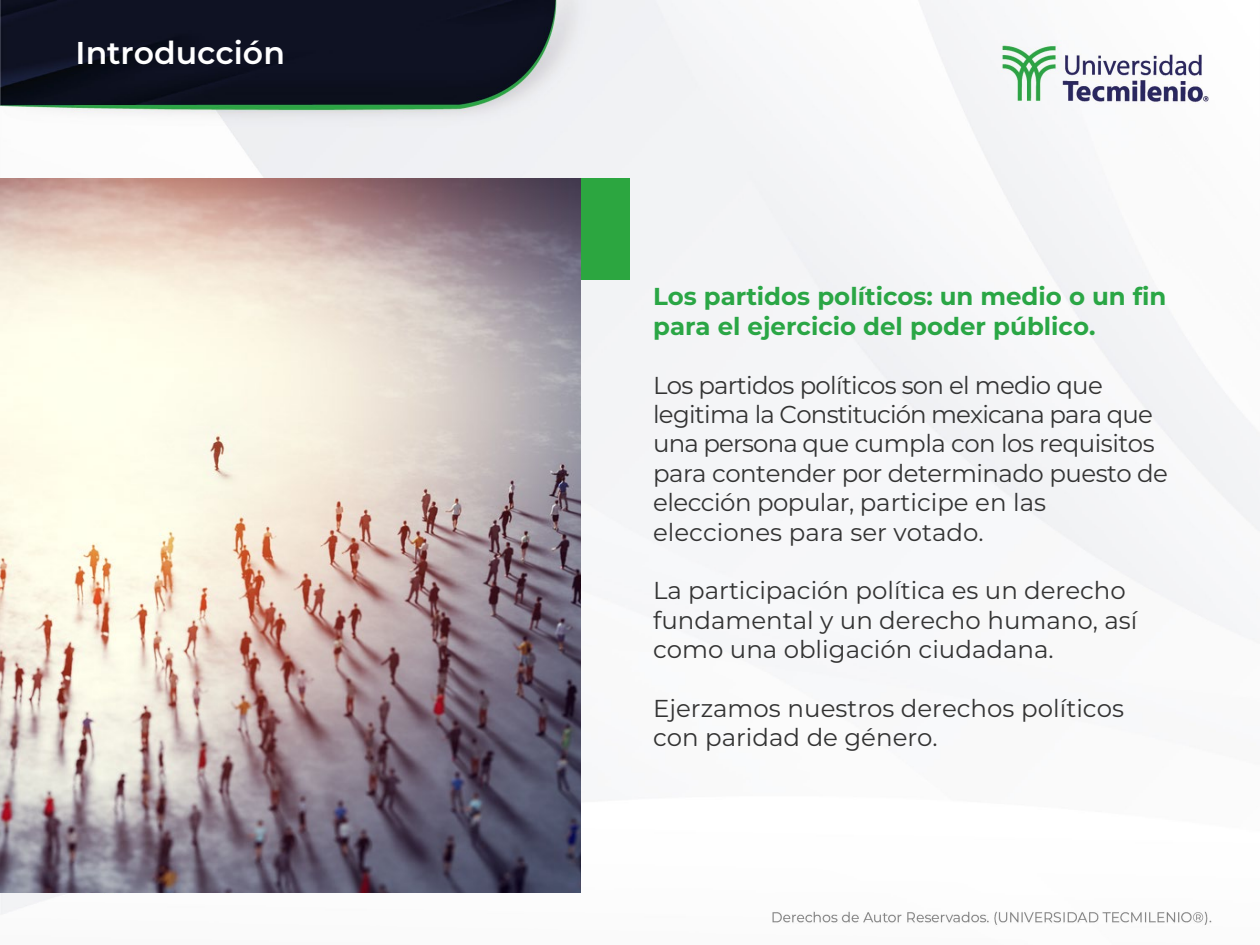
<style>
.page{position:relative;width:1260px;height:945px;background:#fff}
.page>*{position:absolute;margin:0;border:0;box-sizing:border-box;transform-origin:0 0}
.t1{font:600 31.5px "Montserrat";color:#fff}
.t2{font:24.5px/29.4px "Montserrat";letter-spacing:-.02em;color:#333}
.t3{font:24.5px/29.4px "Montserrat";color:#333}
.t4{font:700 24.5px/29.4px "Montserrat";color:#2aa645}
</style>
<div class="page">
<img style="left:0;top:0;width:1260px;height:925px">
<div style="left:581px;top:178px;width:49px;height:102px;background:#2ca640"></div>
<img style="left:0;top:178px;width:581px;height:714px">
<p class="t1" style="left:76px;top:31px;width:211px">Introducción</p>
<p class="t4" style="left:653px;top:281px;width:515px">Los partidos políticos: un medio o un fin para el ejercicio del poder público.</p>
<p class="t2" style="left:653px;top:369px;width:516px">Los partidos políticos son el medio que legitima la Constitución mexicana para que una persona que cumpla con los requisitos para contender por determinado puesto de elección popular, participe en las elecciones para ser votado.</p>
<p class="t3" style="left:653px;top:575px;width:486px">La participación política es un derecho fundamental y un derecho humano, así como una obligación ciudadana.</p>
<p class="t3" style="left:653px;top:693px;width:472px">Ejerzamos nuestros derechos políticos con paridad de género.</p>
</div>
